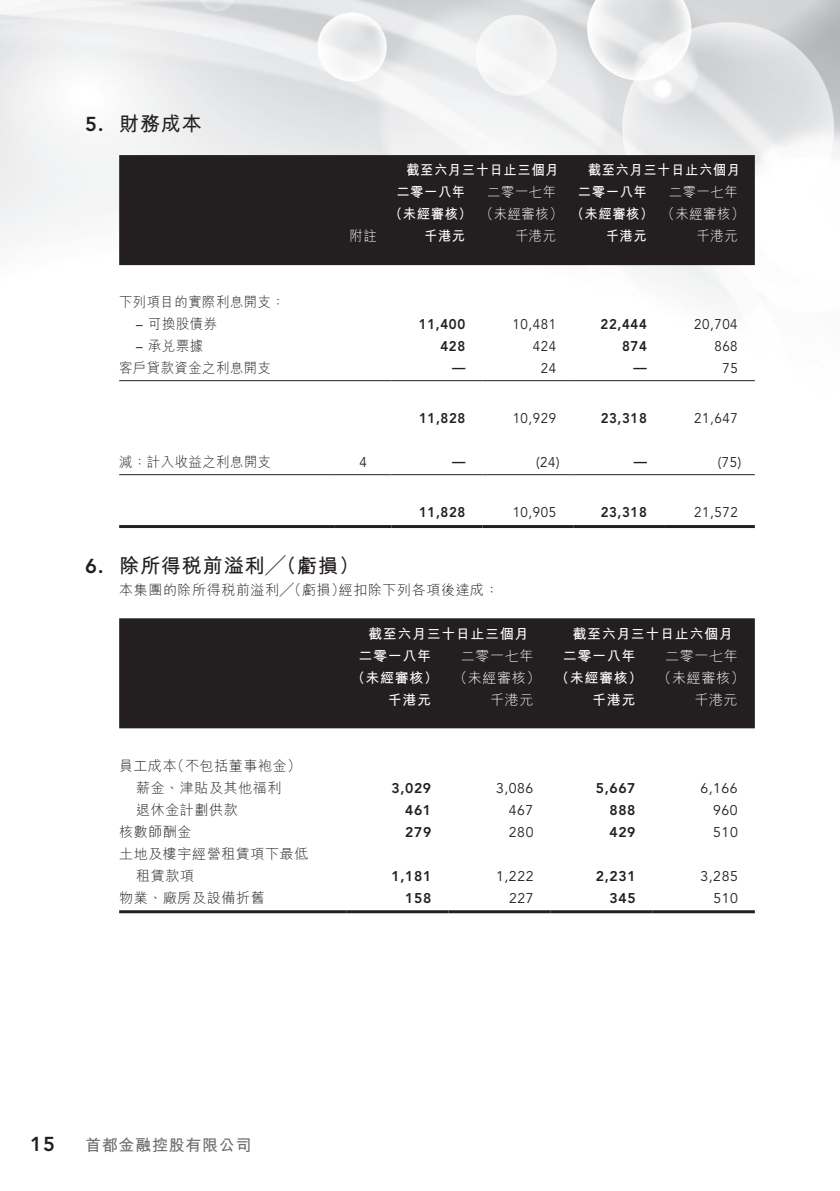
<style>
.page{position:relative;width:840px;height:1191px;background:#fff}
.page>*{position:absolute;margin:0;border:0;box-sizing:border-box;transform-origin:0 0}
.t1{font:700 20px "M Hei HK";letter-spacing:.045em;color:#231f20}
.t2{font:800 20px "Avenir";color:#231f20}
.t3{font:700 16px "M Hei HK";letter-spacing:.045em;color:#6c6d70}
.t4{font:300 14px/22px "M Hei HK";letter-spacing:.04em;color:#231f20}
.t5{font:700 14px "M Hei HK";letter-spacing:.045em;color:#fff;scale:.95 1}
.t6{font:700 14px "M Hei HK";letter-spacing:.045em;color:#fff}
.t7{font:14px "Avenir";letter-spacing:.04em;color:#231f20;scale:.95 1}
.t8{font:800 14px "Avenir";letter-spacing:.045em;color:#231f20;scale:.95 1}
.t9{font:300 14px "M Hei HK";letter-spacing:.04em;color:#231f20;scale:.95 1}
.t10{font:14px "Avenir";letter-spacing:.04em;color:#231f20}
.t11{font:800 14px "Avenir";letter-spacing:.045em;color:#231f20}
.t12{font:300 14px "M Hei HK";letter-spacing:.04em;color:#fff;scale:.95 1}
.t13{font:300 14px "M Hei HK";letter-spacing:.04em;color:#fff}
.s1{font-weight:300}
.s2{font-family:"Avenir";font-weight:400}
</style>
<div class="page">
<img style="left:0;top:0;width:839px;height:914px">
<div style="left:119px;top:155px;width:635px;height:110px;background:#231f20"></div>
<hr style="left:119px;top:380px;width:215px;height:1px;background:#231f20">
<hr style="left:334px;top:380px;width:57px;height:1px;background:#231f20">
<hr style="left:391px;top:380px;width:91px;height:1px;background:#231f20">
<hr style="left:482px;top:380px;width:91px;height:1px;background:#231f20">
<hr style="left:573px;top:380px;width:90px;height:1px;background:#231f20">
<hr style="left:663px;top:380px;width:91px;height:1px;background:#231f20">
<hr style="left:119px;top:474px;width:215px;height:1px;background:#231f20">
<hr style="left:334px;top:474px;width:57px;height:1px;background:#231f20">
<hr style="left:391px;top:474px;width:91px;height:1px;background:#231f20">
<hr style="left:482px;top:474px;width:91px;height:1px;background:#231f20">
<hr style="left:573px;top:474px;width:90px;height:1px;background:#231f20">
<hr style="left:663px;top:474px;width:91px;height:1px;background:#231f20">
<hr style="left:119px;top:525px;width:215px;height:3px;background:#231f20">
<hr style="left:334px;top:525px;width:57px;height:3px;background:#231f20">
<hr style="left:391px;top:525px;width:91px;height:3px;background:#231f20">
<hr style="left:482px;top:525px;width:91px;height:3px;background:#231f20">
<hr style="left:573px;top:525px;width:90px;height:3px;background:#231f20">
<hr style="left:663px;top:525px;width:91px;height:3px;background:#231f20">
<div style="left:119px;top:618px;width:635px;height:110px;background:#231f20"></div>
<hr style="left:119px;top:910px;width:227px;height:3px;background:#231f20">
<hr style="left:346px;top:910px;width:102px;height:3px;background:#231f20">
<hr style="left:448px;top:910px;width:102px;height:3px;background:#231f20">
<hr style="left:550px;top:910px;width:102px;height:3px;background:#231f20">
<hr style="left:652px;top:910px;width:102px;height:3px;background:#231f20">
<h1 class="t2" style="left:85px;top:112px;width:20px">5.</h1>
<h1 class="t1" style="left:119px;top:109px;width:84px">財務成本</h1>
<p class="t12" style="left:349px;top:226px;width:30px">附註</p>
<p class="t5" style="left:406px;top:160px;width:162px">截至六月三十日止三個月</p>
<p class="t5" style="left:587px;top:160px;width:162px">截至六月三十日止六個月</p>
<p class="t12" style="left:487px;top:182px;width:74px">二零一七年</p>
<p class="t12" style="left:668px;top:182px;width:74px">二零一七年</p>
<p class="t5" style="left:396px;top:182px;width:74px">二零一八年</p>
<p class="t5" style="left:389px;top:204px;width:375px">（未經審核） <span class="s1">（未經審核）</span>（未經審核） <span class="s1">（未經審核(</span></p>
<p class="t12" style="left:696px;top:226px;width:45px">千港元</p>
<p class="t5" style="left:577px;top:182px;width:74px">二零一八年</p>
<p class="t12" style="left:514px;top:226px;width:45px">千港元</p>
<p class="t5" style="left:424px;top:226px;width:45px">千港元</p>
<p class="t5" style="left:605px;top:226px;width:45px">千港元</p>
<h1 class="t2" style="left:85px;top:554px;width:20px">6.</h1>
<p class="t9" style="left:119px;top:292px;width:176px">下列項目的實際利息開支：</p>
<p class="t9" style="left:136px;top:314px;width:87px"><span class="s2">–</span> 可換股債券</p>
<p class="t8" style="left:419px;top:316px;width:50px">11,400</p>
<p class="t7" style="left:512px;top:316px;width:47px">10,481</p>
<p class="t8" style="left:600px;top:316px;width:50px">22,444</p>
<p class="t7" style="left:693px;top:316px;width:47px">20,704</p>
<p class="t9" style="left:136px;top:336px;width:72px"><span class="s2">–</span> 承兌票據</p>
<p class="t8" style="left:440px;top:338px;width:28px">428</p>
<p class="t7" style="left:532px;top:338px;width:26px">424</p>
<p class="t8" style="left:621px;top:338px;width:28px">874</p>
<p class="t7" style="left:714px;top:338px;width:26px">868</p>
<p class="t9" style="left:119px;top:358px;width:161px">客戶貸款資金之利息開支</p>
<p class="t8" style="left:451px;top:359px;width:15px">—</p>
<p class="t7" style="left:540px;top:360px;width:18px">24</p>
<p class="t8" style="left:633px;top:359px;width:16px">—</p>
<p class="t7" style="left:722px;top:360px;width:18px">75</p>
<p class="t9" style="left:119px;top:452px;width:161px">減：計入收益之利息開支</p>
<p class="t7" style="left:359px;top:454px;width:9px">4</p>
<p class="t8" style="left:419px;top:410px;width:50px">11,828</p>
<p class="t8" style="left:452px;top:453px;width:16px">—</p>
<p class="t7" style="left:512px;top:410px;width:47px">10,929</p>
<p class="t7" style="left:536px;top:454px;width:26px">)24(</p>
<p class="t8" style="left:600px;top:410px;width:50px">23,318</p>
<p class="t8" style="left:633px;top:453px;width:15px">—</p>
<p class="t7" style="left:694px;top:410px;width:47px">21,647</p>
<p class="t7" style="left:717px;top:454px;width:26px">)75(</p>
<h1 class="t1" style="left:119px;top:550px;width:241px">除所得稅前溢利╱（虧損(</h1>
<p class="t8" style="left:419px;top:504px;width:50px">11,828</p>
<p class="t4" style="left:119px;top:578px;width:227px">本集團的除所得稅前溢利╱（虧損）</p>
<p class="t4" style="left:338px;top:578px;width:161px">經扣除下列各項後達成：</p>
<p class="t7" style="left:512px;top:504px;width:47px">10,905</p>
<p class="t6" style="left:368px;top:623px;width:162px">截至六月三十日止三個月</p>
<p class="t8" style="left:600px;top:504px;width:50px">23,318</p>
<p class="t7" style="left:694px;top:504px;width:47px">21,572</p>
<p class="t6" style="left:572px;top:623px;width:162px">截至六月三十日止六個月</p>
<p class="t13" style="left:460px;top:645px;width:74px">二零一七年</p>
<p class="t13" style="left:665px;top:645px;width:74px">二零一七年</p>
<p class="t6" style="left:358px;top:645px;width:74px">二零一八年</p>
<p class="t6" style="left:351px;top:667px;width:395px">（未經審核） <span class="s1">（未經審核）</span> （未經審核） <span class="s1">（未經審核(</span></p>
<p class="t13" style="left:694px;top:689px;width:45px">千港元</p>
<p class="t6" style="left:562px;top:645px;width:74px">二零一八年</p>
<p class="t13" style="left:490px;top:689px;width:45px">千港元</p>
<p class="t6" style="left:387px;top:689px;width:45px">千港元</p>
<p class="t6" style="left:592px;top:689px;width:45px">千港元</p>
<p class="t4" style="left:170px;top:754px;width:132px">（不包括董事袍金(</p>
<p class="t4" style="left:119px;top:754px;width:59px">員工成本</p>
<p class="t4" style="left:136px;top:776px;width:147px">薪金、津貼及其他福利</p>
<p class="t11" style="left:391px;top:779px;width:41px">3,029</p>
<p class="t10" style="left:495px;top:779px;width:39px">3,086</p>
<p class="t11" style="left:595px;top:779px;width:41px">5,667</p>
<p class="t10" style="left:700px;top:779px;width:39px">6,166</p>
<p class="t4" style="left:136px;top:798px;width:103px">退休金計劃供款</p>
<p class="t11" style="left:405px;top:801px;width:28px">461</p>
<p class="t10" style="left:508px;top:801px;width:26px">467</p>
<p class="t11" style="left:609px;top:801px;width:28px">888</p>
<p class="t10" style="left:712px;top:801px;width:26px">960</p>
<p class="t4" style="left:119px;top:820px;width:191px">核數師酬金<br>土地及樓宇經營租賃項下最低</p>
<p class="t11" style="left:405px;top:823px;width:28px">279</p>
<p class="t10" style="left:508px;top:823px;width:26px">280</p>
<p class="t11" style="left:609px;top:823px;width:28px">429</p>
<p class="t10" style="left:712px;top:823px;width:26px">510</p>
<p class="t4" style="left:136px;top:864px;width:59px">租賃款項</p>
<p class="t11" style="left:391px;top:867px;width:41px">1,181</p>
<p class="t10" style="left:496px;top:867px;width:39px">1,222</p>
<p class="t11" style="left:595px;top:867px;width:41px">2,231</p>
<p class="t10" style="left:700px;top:867px;width:39px">3,285</p>
<p class="t4" style="left:119px;top:886px;width:147px">物業、廠房及設備折舊</p>
<p class="t11" style="left:405px;top:889px;width:28px">158</p>
<p class="t10" style="left:508px;top:889px;width:26px">227</p>
<p class="t11" style="left:609px;top:889px;width:28px">345</p>
<p class="t10" style="left:713px;top:889px;width:26px">510</p>
<h1 class="t2" style="left:30px;top:1132px;width:26px">15</h1>
<p class="t3" style="left:85px;top:1133px;width:168px">首都金融控股有限公司</p>
</div>
